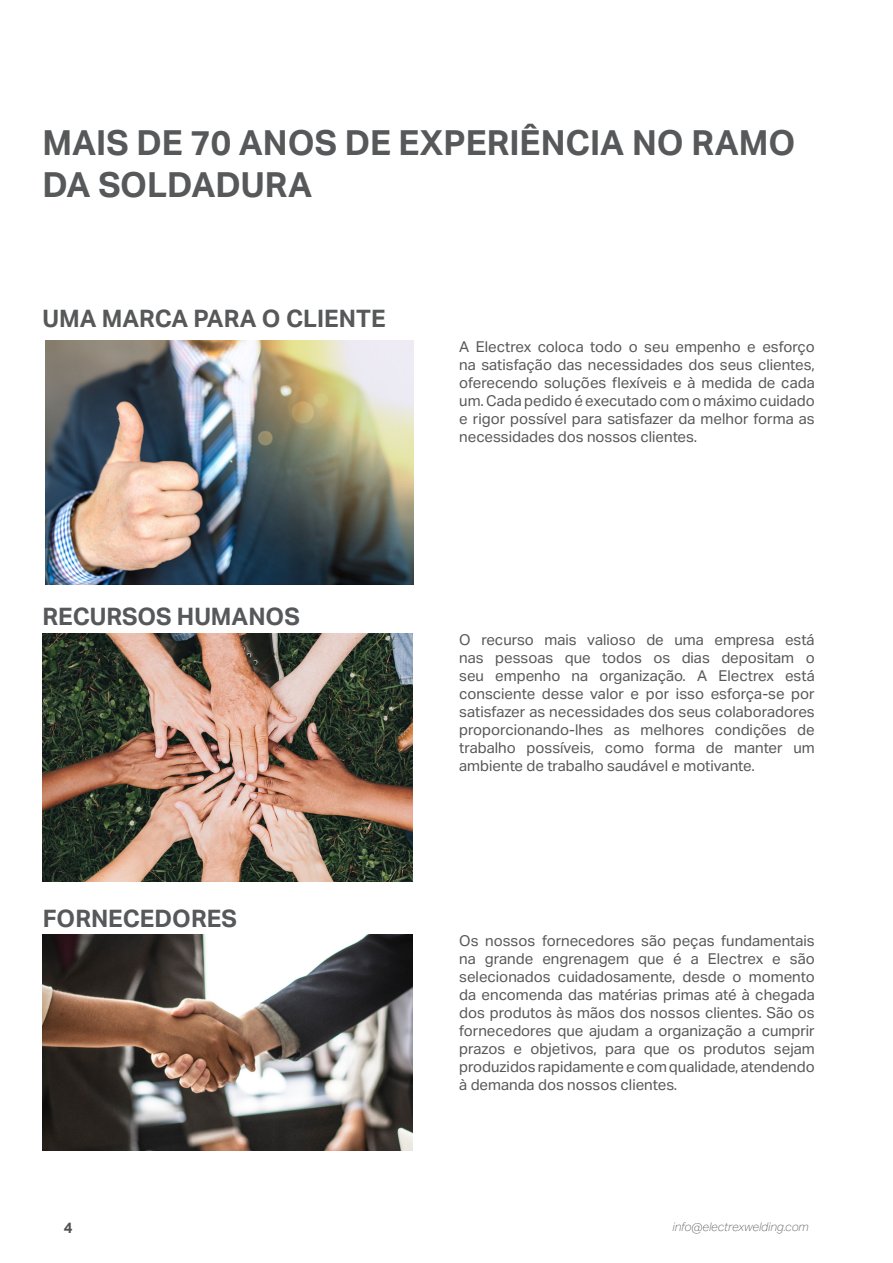
<style>
.page{position:relative;width:893px;height:1263px;background:#fff}
.page>*{position:absolute;margin:0;border:0;box-sizing:border-box;transform-origin:0 0}
.t1{font:700 34.5px/41.4px "Aktiv Grotesk";color:#57585a}
.t2{font:700 24px "Aktiv Grotesk";color:#57585a}
.t3{font:15px/18px "Aktiv Grotesk";color:#57585a;text-align:justify}
.t4{font:700 15px "Aktiv Grotesk";color:#4f5252}
.t5{font:italic 100 12px "Aktiv Grotesk";color:#4f5252}
</style>
<div class="page">
<img style="left:43px;top:934px;width:369px;height:216px">
<img style="left:45px;top:341px;width:369px;height:244px">
<img style="left:43px;top:634px;width:369px;height:248px">
<p class="t1" style="left:43px;top:123px;width:754px">MAIS DE 70 ANOS DE EXPERIÊNCIA NO RAMO<br>DA SOLDADURA</p>
<p class="t2" style="left:43px;top:304px;width:345px">UMA MARCA PARA O CLIENTE</p>
<p class="t2" style="left:43px;top:603px;width:259px">RECURSOS HUMANOS</p>
<p class="t2" style="left:43px;top:905px;width:196px">FORNECEDORES</p>
<p class="t3" style="left:459px;top:338px;width:357px">A Electrex coloca todo o seu empenho e esforço na satisfação das necessidades dos seus clientes, oferecendo soluções flexíveis e à medida de cada um. Cada pedido é executado com o máximo cuidado e rigor possível para satisfazer da melhor forma as necessidades dos nossos clientes.</p>
<p class="t3" style="left:459px;top:631px;width:357px">O recurso mais valioso de uma empresa está nas pessoas que todos os dias depositam o seu empenho na organização. A Electrex está consciente desse valor e por isso esforça-se por satisfazer as necessidades dos seus colaboradores proporcionando-lhes as melhores condições de trabalho possíveis, como forma de manter um ambiente de trabalho saudável e motivante.</p>
<p class="t3" style="left:459px;top:931px;width:357px">Os nossos fornecedores são peças fundamentais na grande engrenagem que é a Electrex e são selecionados cuidadosamente, desde o momento da encomenda das matérias primas até à chegada dos produtos às mãos dos nossos clientes. São os fornecedores que ajudam a organização a cumprir prazos e objetivos, para que os produtos sejam produzidos rapidamente e com qualidade, atendendo à demanda dos nossos clientes.</p>
<p class="t4" style="left:64px;top:1219px;width:10px">4</p>
<p class="t5" style="left:672px;top:1220px;width:138px">info@electrexwelding.com</p>
</div>
